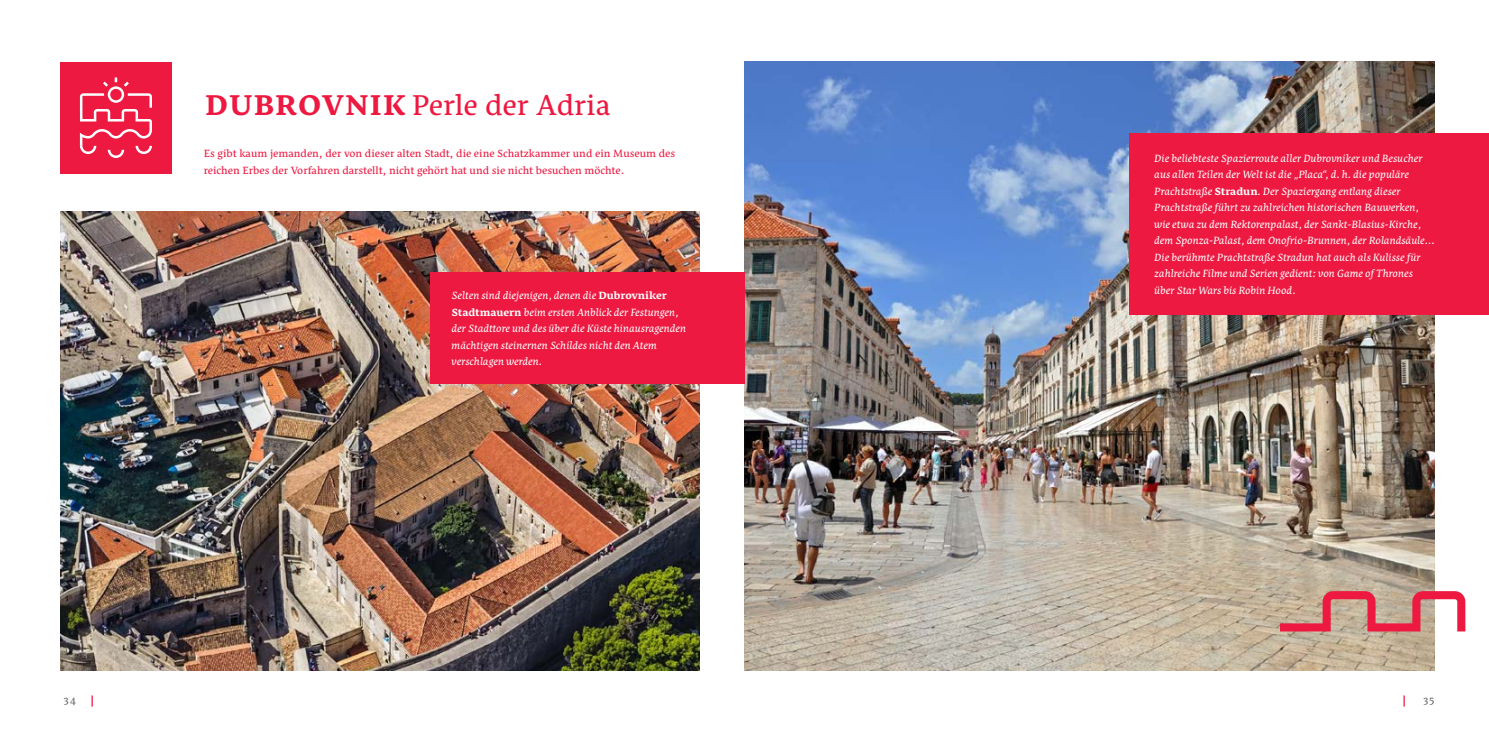
<style>
.page{position:relative;width:1489px;height:745px;background:#fff}
.page>*{position:absolute;margin:0;border:0;box-sizing:border-box;transform-origin:0 0}
.t1{font:37.5px "Nassim Latn";color:#ed1941}
.t2{font:italic 13.75px/16.5px "Nassim Latn";color:#fff}
.t3{font:13.75px/16.5px "Nassim Latn";color:#ed1941}
.t4{font:13.75px "Nassim Latn";color:#636466}
.s1{font-weight:700}
.s2{font-weight:700;font-style:normal}
</style>
<div class="page">
<img style="left:744px;top:62px;width:690px;height:608px">
<img style="left:60px;top:212px;width:639px;height:458px">
<div style="left:60px;top:62px;width:112px;height:111px;background:#ed1941"></div>
<div style="left:429px;top:272px;width:315px;height:112px;background:#ed1941"></div>
<div style="left:1129px;top:133px;width:359px;height:181px;background:#ed1941"></div>
<svg style="left:80px;top:77px;width:72px;height:81px"></svg>
<svg style="left:1279px;top:590px;width:186px;height:41px;background:#d48887"></svg>
<h1 class="t1" style="left:205px;top:82px;width:407px"><span class="s1">DUBROVNIK</span> Perle der Adria</h1>
<p class="t3" style="left:204px;top:146px;width:473px">Es gibt kaum jemanden, der von dieser alten Stadt, die eine Schatzkammer und ein Museum des reichen Erbes der Vorfahren darstellt, nicht gehört hat und sie nicht besuchen möchte.</p>
<p class="t2" style="left:1154px;top:148px;width:282px">Die beliebteste Spazierroute aller Dubrovniker und Besucher aus allen Teilen der Welt ist die „Placa“, d. h. die populäre Prachtstraße <span class="s2">Stradun</span>. Der Spaziergang entlang dieser Prachtstraße führt zu zahlreichen historischen Bauwerken, wie etwa zu dem Rektorenpalast, der Sankt-Blasius-Kirche, dem Sponza-Palast, dem Onofrio-Brunnen, der Rolandsäule...<br>Die berühmte Prachtstraße Stradun hat auch als Kulisse für zahlreiche Filme und Serien gedient: von Game of Thrones über Star Wars bis Robin Hood.</p>
<p class="t2" style="left:451px;top:286px;width:236px">Selten sind diejenigen, denen die <span class="s2">Dubrovniker Stadtmauern</span> beim ersten Anblick der Festungen, der Stadttore und des über die Küste hinausragenden mächtigen steinernen Schildes nicht den Atem verschlagen werden.</p>
<p class="t4" style="left:63px;top:691px;width:14px">34</p>
<p class="t4" style="left:1422px;top:691px;width:13px">35</p>
</div>
